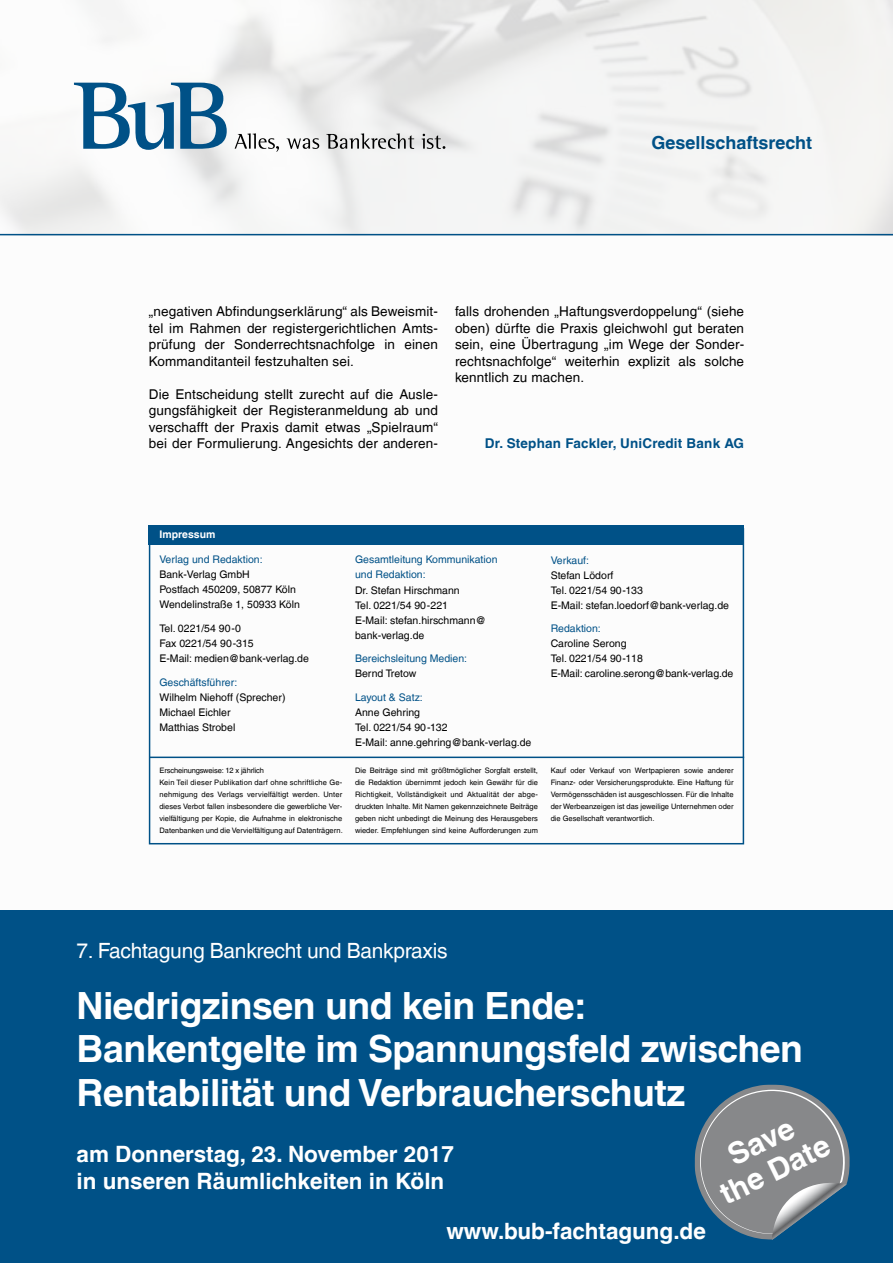
<style>
.page{position:relative;width:893px;height:1263px;background:#fff}
.page>*{position:absolute;margin:0;border:0;box-sizing:border-box;transform-origin:0 0}
.t1{font:700 37.5px/43.5px "Helvetica LT";letter-spacing:-.015em;color:#fff}
.t2{font:700 30px/31.5px "Helvetica LT";color:#fff;text-align:center}
.t3{font:700 22.5px/27px "Helvetica LT";color:#fff}
.t4{font:21px "Helvetica LT";letter-spacing:-.015em;color:#fff}
.t5{font:700 18px "Helvetica LT";color:#005187}
.t6{font:13.5px/16.5px "Helvetica LT";letter-spacing:.01em;color:#000;text-align:justify}
.t7{font:700 13.5px "Helvetica LT";letter-spacing:.015em;color:#005187}
.t8{font:10.5px/15px "Helvetica LT";color:#000}
.t9{font:10.5px/15px "Helvetica LT";color:#005187}
.t10{font:700 10.5px "Helvetica LT";color:#fff}
.t11{font:7.5px/12px "Helvetica LT";color:#000;text-align:justify}
</style>
<div class="page">
<svg style="left:74px;top:83px;width:153px;height:67px"></svg>
<svg style="left:235px;top:133px;width:44px;height:19px"></svg>
<svg style="left:287px;top:138px;width:32px;height:11px"></svg>
<svg style="left:326px;top:133px;width:88px;height:16px"></svg>
<svg style="left:421px;top:134px;width:24px;height:15px"></svg>
<hr style="left:0;top:234px;width:893px;height:1px;background:#005187">
<hr style="left:150px;top:756px;width:594px;height:2px;background:#005187">
<div style="left:149px;top:525px;width:595px;height:20px;background:#005187"></div>
<div style="left:0;top:910px;width:893px;height:353px;background:#005187"></div>
<svg style="left:694px;top:1084px;width:156px;height:156px"></svg>
<h3 class="t5" style="left:651px;top:132px;width:162px">Gesellschaftsrecht</h3>
<h3 class="t6" style="left:149px;top:303px;width:291px">„negativen Abfindungserklärung“ als Beweismit&shy;tel im Rahmen der registergerichtlichen Amts&shy;prüfung der Sonderrechtsnachfolge in einen Kommanditanteil festzuhalten sei.</h3>
<h3 class="t6" style="left:149px;top:386px;width:291px">Die Entscheidung stellt zurecht auf die Ausle&shy;gungsfähigkeit der Registeranmeldung ab und verschafft der Praxis damit etwas „Spielraum“ bei der Formulierung. Angesichts der anderen-</h3>
<h3 class="t6" style="left:455px;top:303px;width:291px">falls drohenden „Haftungsverdoppelung“ (siehe oben) dürfte die Praxis gleichwohl gut beraten sein, eine Übertragung „im Wege der Sonder&shy;rechtsnachfolge“ weiterhin explizit als solche kenntlich zu machen.</h3>
<h3 class="t7" style="left:485px;top:435px;width:261px">Dr. Stephan Fackler, UniCredit Bank AG</h3>
<h3 class="t10" style="left:159px;top:528px;width:58px">Impressum</h3>
<h3 class="t9" style="left:159px;top:552px;width:105px">Verlag und Redaktion:</h3>
<h3 class="t8" style="left:159px;top:567px;width:142px">Bank-Verlag GmbH<br>Postfach 450209, 50877 Köln<br>Wendelinstraße 1, 50933 Köln</h3>
<h3 class="t8" style="left:159px;top:621px;width:151px">Tel. 0221/54 90-0<br>Fax 0221/54 90-315<br>E-Mail: medien@bank-verlag.de</h3>
<h3 class="t9" style="left:159px;top:674px;width:79px">Geschäftsführer:</h3>
<h3 class="t8" style="left:159px;top:689px;width:128px">Wilhelm Niehoff (Sprecher)<br>Michael Eichler<br>Matthias Strobel</h3>
<h3 class="t9" style="left:355px;top:552px;width:144px">Gesamtleitung Kommunikation und Redaktion:</h3>
<h3 class="t8" style="left:355px;top:582px;width:133px">Dr. Stefan Hirschmann<br>Tel. 0221/54 90-221<br>E-Mail: stefan.hirschmann@ bank-verlag.de</h3>
<h3 class="t9" style="left:355px;top:651px;width:114px">Bereichsleitung Medien:</h3>
<h3 class="t8" style="left:355px;top:666px;width:63px">Bernd Tretow</h3>
<h3 class="t9" style="left:355px;top:689px;width:69px">Layout &amp; Satz:</h3>
<h3 class="t8" style="left:355px;top:704px;width:178px">Anne Gehring<br>Tel. 0221/54 90-132<br>E-Mail: anne.gehring@bank-verlag.de</h3>
<h3 class="t9" style="left:551px;top:552px;width:40px">Verkauf:</h3>
<h3 class="t8" style="left:551px;top:567px;width:180px">Stefan Lödorf<br>Tel. 0221/54 90-133<br>E-Mail: stefan.loedorf@bank-verlag.de</h3>
<h3 class="t9" style="left:551px;top:621px;width:52px">Redaktion:</h3>
<h3 class="t8" style="left:551px;top:636px;width:184px">Caroline Serong<br>Tel. 0221/54 90-118<br>E-Mail: caroline.serong@bank-verlag.de</h3>
<p class="t11" style="left:159px;top:764px;width:185px;text-align:left">Erscheinungsweise: 12 x jährlich<br>Kein Teil dieser Publikation darf ohne schriftliche Ge&shy;nehmigung des Verlags vervielfältigt werden. Unter dieses Verbot fallen insbesondere die gewerbliche Ver&shy;vielfältigung per Kopie, die Aufnahme in elektronische Datenbanken und die Vervielfältigung auf Datenträgern.</p>
<p class="t11" style="left:355px;top:764px;width:184px">Die Beiträge sind mit größtmöglicher Sorgfalt erstellt, die Redaktion übernimmt jedoch kein Gewähr für die Richtigkeit, Vollständigkeit und Aktualität der abge&shy;druckten Inhalte. Mit Namen gekennzeichnete Beiträge geben nicht unbedingt die Meinung des Herausgebers wieder. Empfehlungen sind keine Aufforderungen zum</p>
<p class="t11" style="left:551px;top:764px;width:184px">Kauf oder Verkauf von Wertpapieren sowie anderer Finanz- oder Versicherungsprodukte. Eine Haftung für Vermögensschäden ist ausgeschlossen. Für die Inhalte der Werbeanzeigen ist das jeweilige Unternehmen oder die Gesellschaft verantwortlich.</p>
<h3 class="t4" style="left:77px;top:939px;width:373px">7. Fachtagung Bankrecht und Bankpraxis</h3>
<h1 class="t1" style="left:77px;top:983px;width:728px">Niedrigzinsen und kein Ende:<br>Bankentgelte im Spannungsfeld zwischen<br>Rentabilität und Verbraucherschutz</h1>
<h3 class="t3" style="left:77px;top:1141px;width:379px">am Donnerstag, 23. November 2017 in unseren Räumlichkeiten in Köln</h3>
<h3 class="t3" style="left:446px;top:1217px;width:261px">www.bub-fachtagung.de</h3>
<h2 class="t2" style="left:701px;top:1152px;width:120px;rotate:-26deg">Save the Date</h2>
</div>
